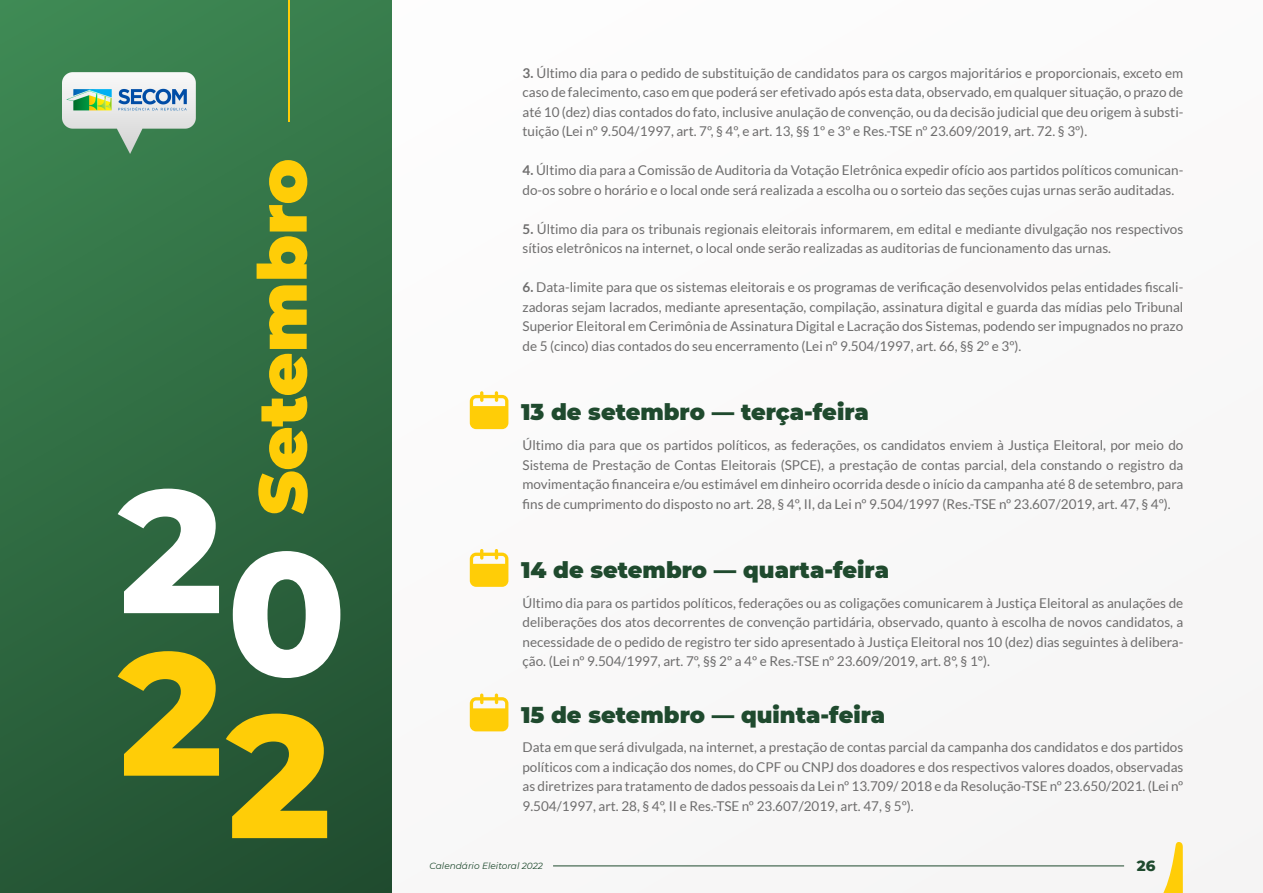
<style>
.page{position:relative;width:1263px;height:893px;background:#f9f9f9}
.page>*{position:absolute;margin:0;border:0;box-sizing:border-box;transform-origin:0 0}
.t1{font:800 174.45px "Montserrat";color:#fff}
.t2{font:800 174.45px "Montserrat";color:#ffcd07}
.t3{font:900 67.5px "Montserrat";color:#ffcd07}
.t4{font:900 22.5px "Montserrat";color:#1f4a2e}
.t5{font:800 14.85px "Montserrat";color:#1f4a2e}
.t6{font:13.5px/19.5px "Lato";color:#6e6d6d;text-align:justify}
.t7{font:italic 9px "Montserrat";color:#1f4a2e}
.s1{font-weight:700}
</style>
<div class="page">
<div style="left:0;top:0;width:391px;height:893px;background:linear-gradient(to bottom,#3d8551,#225132)"></div>
<img style="left:63px;top:73px;width:133px;height:80px">
<hr style="left:289px;top:0;width:1px;height:121px;background:#ffcd07">
<svg style="left:470px;top:391px;width:38px;height:38px"></svg>
<svg style="left:470px;top:549px;width:38px;height:38px"></svg>
<svg style="left:470px;top:693px;width:38px;height:38px"></svg>
<svg style="left:1118px;top:842px;width:65px;height:51px"></svg>
<hr style="left:553px;top:865px;width:571px;height:1px;background:#1f4a2e">
<h2 class="t3" style="left:232px;top:515px;width:358px;rotate:-90deg">Setembro</h2>
<h1 class="t1" style="left:119px;top:455px;width:229px">20</h1>
<h1 class="t2" style="left:119px;top:617px;width:214px">22</h1>
<p class="t6" style="left:522px;top:63px;width:662px"><span class="s1">3.</span> Último dia para o pedido de substituição de candidatos para os cargos majoritários e proporcionais, exceto em caso de falecimento, caso em que poderá ser efetivado após esta data, observado, em qualquer situação, o prazo de até 10 (dez) dias contados do fato, inclusive anulação de convenção, ou da decisão judicial que deu origem à substi&shy;tuição (Lei nº 9.504/1997, art. 7º, § 4º, e art. 13, §§ 1º e 3º e Res.-TSE nº 23.609/2019, art. 72. § 3º).</p>
<p class="t6" style="left:522px;top:160px;width:662px"><span class="s1">4.</span> Último dia para a Comissão de Auditoria da Votação Eletrônica expedir ofício aos partidos políticos comunican&shy;do-os sobre o horário e o local onde será realizada a escolha ou o sorteio das seções cujas urnas serão auditadas.</p>
<p class="t6" style="left:522px;top:219px;width:662px"><span class="s1">5.</span> Último dia para os tribunais regionais eleitorais informarem, em edital e mediante divulgação nos respectivos sítios eletrônicos na internet, o local onde serão realizadas as auditorias de funcionamento das urnas.</p>
<p class="t6" style="left:522px;top:277px;width:662px"><span class="s1">6.</span> Data-limite para que os sistemas eleitorais e os programas de verificação desenvolvidos pelas entidades fiscali&shy;zadoras sejam lacrados, mediante apresentação, compilação, assinatura digital e guarda das mídias pelo Tribunal Superior Eleitoral em Cerimônia de Assinatura Digital e Lacração dos Sistemas, podendo ser impugnados no prazo de 5 (cinco) dias contados do seu encerramento (Lei nº 9.504/1997, art. 66, §§ 2º e 3º).</p>
<h3 class="t4" style="left:521px;top:395px;width:349px">13 de setembro — terça-feira</h3>
<p class="t6" style="left:522px;top:435px;width:662px">Último dia para que os partidos políticos, as federações, os candidatos enviem à Justiça Eleitoral, por meio do Sistema de Prestação de Contas Eleitorais (SPCE), a prestação de contas parcial, dela constando o registro da movimentação financeira e/ou estimável em dinheiro ocorrida desde o início da campanha até 8 de setembro, para fins de cumprimento do disposto no art. 28, § 4º, II, da Lei nº 9.504/1997 (Res.-TSE nº 23.607/2019, art. 47, § 4º).</p>
<h3 class="t4" style="left:521px;top:553px;width:370px">14 de setembro — quarta-feira</h3>
<p class="t6" style="left:522px;top:593px;width:662px">Último dia para os partidos políticos, federações ou as coligações comunicarem à Justiça Eleitoral as anulações de deliberações dos atos decorrentes de convenção partidária, observado, quanto à escolha de novos candidatos, a necessidade de o pedido de registro ter sido apresentado à Justiça Eleitoral nos 10 (dez) dias seguintes à delibera&shy;ção. (Lei nº 9.504/1997, art. 7º, §§ 2º a 4º e Res.-TSE nº 23.609/2019, art. 8°, § 1°).</p>
<h3 class="t4" style="left:521px;top:698px;width:366px">15 de setembro — quinta-feira</h3>
<p class="t6" style="left:522px;top:738px;width:662px">Data em que será divulgada, na internet, a prestação de contas parcial da campanha dos candidatos e dos partidos políticos com a indicação dos nomes, do CPF ou CNPJ dos doadores e dos respectivos valores doados, observadas as diretrizes para tratamento de dados pessoais da Lei nº 13.709/ 2018 e da Resolução-TSE nº 23.650/2021. (Lei nº 9.504/1997, art. 28, § 4º, II e Res.-TSE nº 23.607/2019, art. 47, § 5º).</p>
<p class="t7" style="left:429px;top:859px;width:115px">Calendário Eleitoral 2022</p>
<p class="t5" style="left:1137px;top:855px;width:20px">26</p>
</div>
